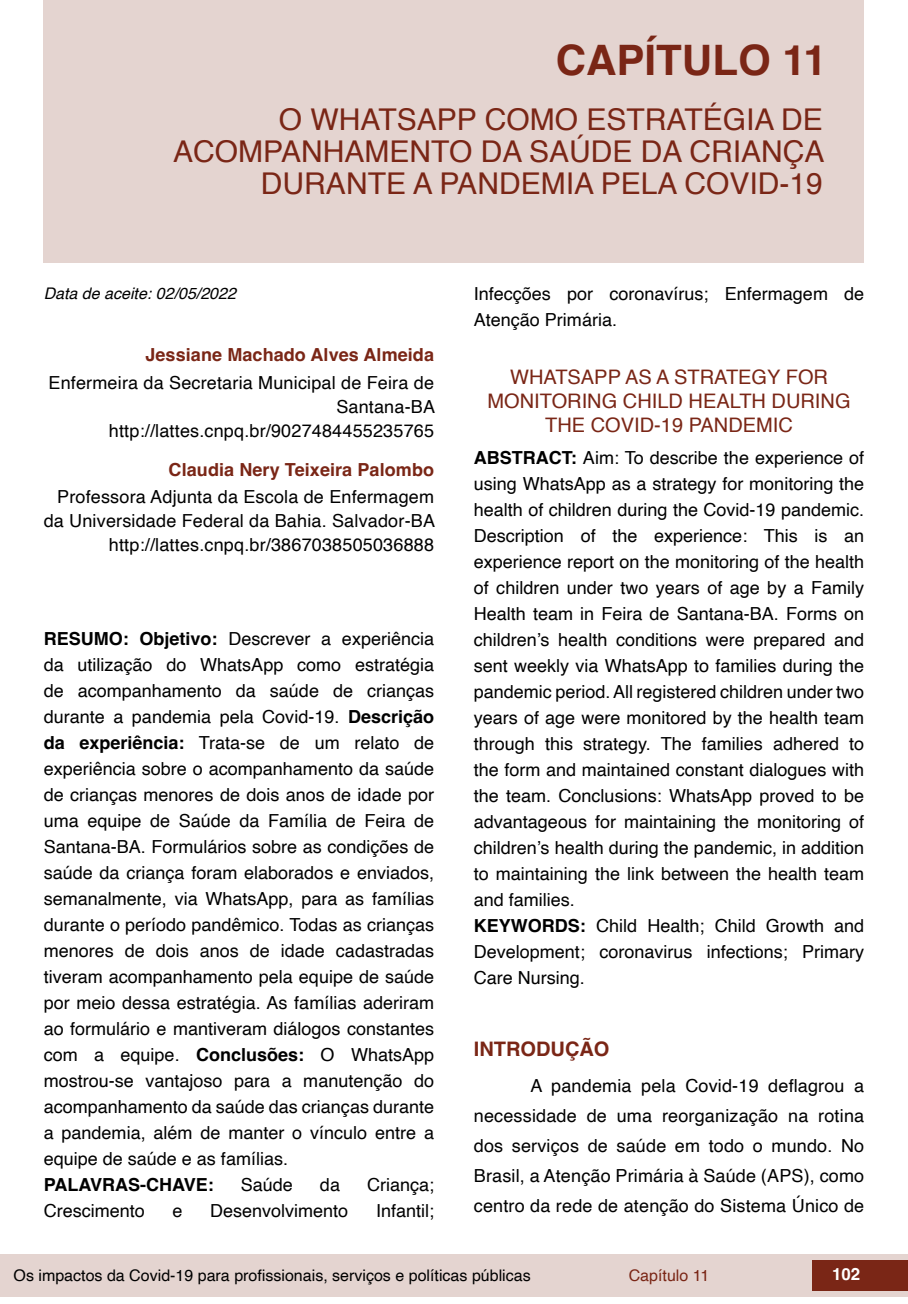
<style>
.page{position:relative;width:908px;height:1304px;background:#fff}
.page>*{position:absolute;margin:0;border:0;box-sizing:border-box;transform-origin:0 0}
.t1{font:700 42px "Helvetica";color:#7a2616}
.t2{font:30px/32px "Helvetica";color:#7a2616;text-align:right}
.t3{font:20px/24px "Helvetica";color:#7a2616;text-align:center}
.t4{font:700 20px "Helvetica";color:#7a2616}
.t5{font:18px/26px "Helvetica";color:#000;text-align:right}
.t6{font:700 18px "Helvetica";letter-spacing:.005em;color:#7a2616}
.t7{font:700 18px "Helvetica";color:#000}
.t8{font:700 16.8px "Helvetica";color:#fff}
.t9{font:16px "Helvetica";color:#000}
.t10{font:italic 16px "Helvetica";color:#000}
.t11{font:16px "Helvetica";color:#7a2616}
.s1{font-weight:700}
</style>
<div class="page">
<div style="left:0;top:1254px;width:906px;height:43px;background:#e4d4d0"></div>
<div style="left:812px;top:1261px;width:95px;height:30px;background:#7a2616"></div>
<div style="left:44px;top:0;width:819px;height:263px;background:#e4d4d0"></div>
<h1 class="t1" style="left:555px;top:35px;width:272px">CAPÍTULO 11</h1>
<h2 class="t2" style="left:173px;top:104px;width:652px">O WHATSAPP COMO ESTRATÉGIA DE<br>ACOMPANHAMENTO DA SAÚDE DA CRIANÇA<br>DURANTE A PANDEMIA PELA COVID-19</h2>
<p class="t10" style="left:44px;top:280px;width:194px">Data de aceite: 02/05/2022</p>
<p class="t6" style="left:145px;top:344px;width:290px">Jessiane Machado Alves Almeida</p>
<p class="t5" style="left:48px;top:371px;width:388px;line-height:24px">Enfermeira da Secretaria Municipal de Feira de<br>Santana-BA http://lattes.cnpq.br/9027484455235765</p>
<p class="t6" style="left:168px;top:459px;width:267px">Claudia Nery Teixeira Palombo</p>
<p class="t5" style="left:44px;top:486px;width:392px;line-height:24px">Professora Adjunta da Escola de Enfermagem da Universidade Federal da Bahia. Salvador-BA http://lattes.cnpq.br/3867038505036888</p>
<p class="t5" style="left:44px;top:627px;width:392px;text-align:justify"><span class="s1">RESUMO: Objetivo:</span> Descrever a experiência da utilização do WhatsApp como estratégia de acompanhamento da saúde de crianças durante a pandemia pela Covid-19. <span class="s1">Descrição da experiência:</span> Trata-se de um relato de experiência sobre o acompanhamento da saúde de crianças menores de dois anos de idade por uma equipe de Saúde da Família de Feira de Santana-BA. Formulários sobre as condições de saúde da criança foram elaborados e enviados, semanalmente, via WhatsApp, para as famílias durante o período pandêmico. Todas as crianças menores de dois anos de idade cadastradas tiveram acompanhamento pela equipe de saúde por meio dessa estratégia. As famílias aderiram ao formulário e mantiveram diálogos constantes com a equipe. <span class="s1">Conclusões:</span> O WhatsApp mostrou-se vantajoso para a manutenção do acompanhamento da saúde das crianças durante a pandemia, além de manter o vínculo entre a equipe de saúde e as famílias.</p>
<p class="t7" style="left:44px;top:1174px;width:172px">PALAVRAS-CHAVE:</p>
<p class="t5" style="left:241px;top:1172px;width:54px">Saúde</p>
<p class="t5" style="left:320px;top:1172px;width:22px">da</p>
<p class="t5" style="left:367px;top:1172px;width:69px">Criança;</p>
<p class="t5" style="left:44px;top:1198px;width:103px">Crescimento</p>
<p class="t5" style="left:172px;top:1198px;width:12px">e</p>
<p class="t5" style="left:210px;top:1198px;width:140px">Desenvolvimento</p>
<p class="t5" style="left:376px;top:1198px;width:60px">Infantil;</p>
<p class="t5" style="left:473px;top:281px;width:392px;text-align:left">Infecções por coronavírus; Enfermagem de<br>Atenção Primária.</p>
<p class="t3" style="left:487px;top:366px;width:364px">WHATSAPP AS A STRATEGY FOR<br>MONITORING CHILD HEALTH DURING<br>THE COVID-19 PANDEMIC</p>
<p class="t5" style="left:473px;top:445px;width:392px;text-align:left"><span class="s1">ABSTRACT:</span> Aim: To describe the experience of using WhatsApp as a strategy for monitoring the health of children during the Covid-19 pandemic.<br>Description of the experience: This is an experience report on the monitoring of the health of children under two years of age by a Family Health team in Feira de Santana-BA. Forms on children’s health conditions were prepared and sent weekly via WhatsApp to families during the pandemic period. All registered children under two years of age were monitored by the health team through this strategy. The families adhered to the form and maintained constant dialogues with the team. Conclusions: WhatsApp proved to be advantageous for maintaining the monitoring of children’s health during the pandemic, in addition to maintaining the link between the health team and families.<br><span class="s1">KEYWORDS:</span> Child Health; Child Growth and Development; coronavirus infections; Primary Care Nursing.</p>
<p class="t4" style="left:473px;top:1037px;width:137px">INTRODUÇÃO</p>
<p class="t5" style="left:473px;top:1071px;width:392px;line-height:30px;text-align:justify;text-indent:57px">A pandemia pela Covid-19 deflagrou a necessidade de uma reorganização na rotina dos serviços de saúde em todo o mundo. No Brasil, a Atenção Primária à Saúde (APS), como centro da rede de atenção do Sistema Único de</p>
<p class="t9" style="left:14px;top:1263px;width:518px">Os impactos da Covid-19 para profissionais, serviços e políticas públicas</p>
<p class="t11" style="left:628px;top:1263px;width:82px">Capítulo 11</p>
<p class="t8" style="left:831px;top:1264px;width:30px">102</p>
</div>
